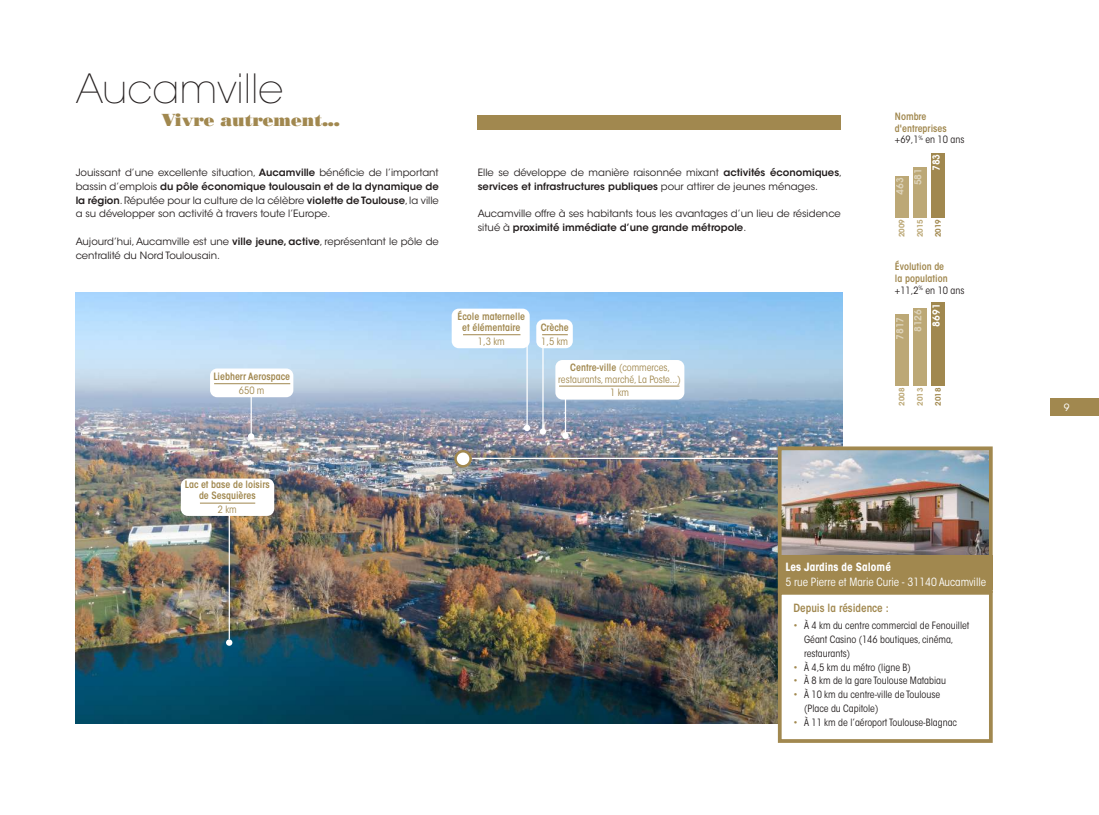
<style>
.page{position:relative;width:1099px;height:815px;background:#fff}
.page>*{position:absolute;margin:0;border:0;box-sizing:border-box;transform-origin:0 0}
.t1{font:200 40px "ITC Avant Garde Std";color:#241f1f}
.t2{font:17.5px "Bodoni Poster";color:#a1884f}
.t3{font:condensed 11.25px "ITC Avant Garde Std";color:#fff}
.t4{font:600 condensed 11.25px "ITC Avant Garde Std";color:#a1884f}
.t5{font:700 condensed 11.25px "ITC Avant Garde Std";color:#fff}
.t6{font:10px/13.8px "ITC Avant Garde Std";color:#241f1f}
.t7{font:condensed 10px/13.8px "ITC Avant Garde Std";color:#241f1f}
.t8{font:600 condensed 10px/12px "ITC Avant Garde Std";color:#a1884f}
.t9{font:condensed 10px/11.2px "ITC Avant Garde Std";color:#a1884f;text-align:center}
.t10{font:600 10px "Avant Garde IT Cby BT";color:#fff}
.t11{font:10px "ITC Avant Garde Std";color:#fff}
.t12{font:600 7.5px "ITC Avant Garde Std";color:#bca876}
.t13{font:600 7.5px "ITC Avant Garde Std";color:#a1884f}
.s1{font-weight:600}
.s2{font-weight:400;color:#241f1f}
.s3{color:#a1884f}
</style>
<div class="page">
<img style="left:116px;top:293px;width:726px;height:431px">
<img style="left:75px;top:292px;width:41px;height:432px">
<div style="left:1050px;top:399px;width:48px;height:17px;background:#a1884f"></div>
<hr style="left:460px;top:458px;width:336px;height:1px;background:#fff">
<div style="left:477px;top:115px;width:363px;height:14px;background:#a1884f"></div>
<div style="left:895px;top:176px;width:13px;height:41px;background:#bca876"></div>
<div style="left:913px;top:167px;width:14px;height:50px;background:#bca876"></div>
<div style="left:931px;top:153px;width:14px;height:64px;background:#a1884f"></div>
<div style="left:895px;top:315px;width:13px;height:71px;background:#bca876"></div>
<div style="left:913px;top:308px;width:14px;height:78px;background:#bca876"></div>
<div style="left:931px;top:303px;width:14px;height:83px;background:#a1884f"></div>
<svg style="left:455px;top:451px;width:15px;height:15px"></svg>
<div style="left:454px;top:450px;width:18px;height:18px;border:2px solid #a1884f;border-radius:50%"></div>
<div style="left:226px;top:639px;width:6px;height:7px;background:#fff;border-radius:50%"></div>
<hr style="left:229px;top:496px;width:1px;height:143px;background:#fff">
<div style="left:777px;top:591px;width:215px;height:152px;background:#fff;border:4px solid #a1884f"></div>
<img style="left:776px;top:445px;width:217px;height:150px">
<div style="left:779px;top:555px;width:213px;height:35px;background:#a1884f"></div>
<div style="left:181px;top:479px;width:93px;height:37px;background:#fff;border-radius:7px"></div>
<hr style="left:200px;top:503px;width:55px;height:1px;background:#a1884f">
<div style="left:248px;top:433px;width:6px;height:7px;background:#fff;border-radius:50%"></div>
<hr style="left:250px;top:376px;width:2px;height:60px;background:#fff">
<div style="left:210px;top:369px;width:83px;height:28px;background:#fff;border-radius:7px"></div>
<hr style="left:214px;top:383px;width:76px;height:1px;background:#a1884f">
<div style="left:539px;top:428px;width:7px;height:7px;background:#fff;border-radius:50%"></div>
<hr style="left:542px;top:347px;width:1px;height:84px;background:#fff">
<div style="left:536px;top:320px;width:37px;height:28px;background:#fff;border-radius:7px"></div>
<svg style="left:542px;top:334px;width:26px;height:1px"></svg>
<svg style="left:524px;top:425px;width:6px;height:6px"></svg>
<hr style="left:526px;top:344px;width:1px;height:83px;background:#fff">
<div style="left:451px;top:309px;width:78px;height:39px;background:#fff;border-radius:7px"></div>
<hr style="left:463px;top:334px;width:57px;height:1px;background:#a1884f">
<div style="left:562px;top:432px;width:6px;height:7px;background:#fff;border-radius:50%"></div>
<hr style="left:565px;top:376px;width:1px;height:59px;background:#fff">
<div style="left:555px;top:360px;width:129px;height:40px;background:#fff;border-radius:7px"></div>
<hr style="left:559px;top:386px;width:120px;height:1px;background:#a1884f">
<h1 class="t1" style="left:76px;top:65px;width:209px">Aucamville</h1>
<h2 class="t2" style="left:162px;top:109px;width:179px">Vivre autrement...</h2>
<p class="t6" style="left:76px;top:166px;width:364px;text-align:justify">Jouissant d’une excellente situation, <span class="s1">Aucamville</span> bénéficie de l’important bassin d’emplois <span class="s1">du pôle économique toulousain et de la dynamique de la région</span>. Réputée pour la culture de la célèbre <span class="s1">violette de Toulouse</span>, la ville a su développer son activité à travers toute l’Europe.</p>
<p class="t6" style="left:76px;top:235px;width:364px">Aujourd’hui, Aucamville est une <span class="s1">ville jeune, active</span>, représentant le pôle de centralité du Nord Toulousain.</p>
<p class="t6" style="left:478px;top:166px;width:366px">Elle se développe de manière raisonnée mixant <span class="s1">activités économiques</span>, <span class="s1">services et infrastructures publiques</span> pour attirer de jeunes ménages.</p>
<p class="t6" style="left:478px;top:207px;width:364px">Aucamville offre à ses habitants tous les avantages d’un lieu de résidence situé à <span class="s1">proximité immédiate d’une grande métropole</span>.</p>
<p class="t8" style="left:213px;top:371px;width:78px">Liebherr Aerospace</p>
<p class="t9" style="left:239px;top:385px;width:27px">650 m</p>
<p class="t8" style="left:457px;top:311px;width:69px;line-height:11.2px;text-align:center">École maternelle et élémentaire</p>
<p class="t9" style="left:478px;top:336px;width:28px">1,3 km</p>
<p class="t8" style="left:540px;top:322px;width:30px">Crèche</p>
<p class="t9" style="left:541px;top:336px;width:28px">1,5 km</p>
<p class="t9" style="left:558px;top:362px;width:124px"><span class="s1">Centre-ville</span> (commerces, restaurants, marché, La Poste...)</p>
<p class="t9" style="left:610px;top:387px;width:21px">1 km</p>
<p class="t8" style="left:895px;top:110px;width:71px">Nombre d'entreprises <span class="s2">+69,1</span><sup>%</sup> <span class="s2">en 10 ans</span></p>
<p class="t10" style="left:893px;top:195px;width:19px;rotate:-90deg">463</p>
<p class="t10" style="left:912px;top:185px;width:19px;rotate:-90deg">581</p>
<p class="t10" style="left:930px;top:171px;width:19px;rotate:-90deg">783</p>
<p class="t12" style="left:897px;top:237px;width:20px;rotate:-90deg">2009</p>
<p class="t12" style="left:915px;top:237px;width:20px;rotate:-90deg">2015</p>
<p class="t13" style="left:933px;top:237px;width:20px;rotate:-90deg">2019</p>
<p class="t8" style="left:895px;top:260px;width:71px">Évolution de<br>la population <span class="s2">+11,2</span><sup>%</sup> <span class="s2">en 10 ans</span></p>
<p class="t10" style="left:893px;top:340px;width:25px;rotate:-90deg">7817</p>
<p class="t10" style="left:912px;top:332px;width:25px;rotate:-90deg">8126</p>
<p class="t10" style="left:930px;top:327px;width:25px;rotate:-90deg">8691</p>
<p class="t12" style="left:897px;top:406px;width:20px;rotate:-90deg">2008</p>
<p class="t12" style="left:915px;top:406px;width:20px;rotate:-90deg">2013</p>
<p class="t13" style="left:933px;top:406px;width:20px;rotate:-90deg">2018</p>
<p class="t8" style="left:185px;top:479px;width:87px;line-height:11.2px;text-align:center">Lac et base de loisirs de Sesquières</p>
<p class="t9" style="left:218px;top:504px;width:21px">2 km</p>
<p class="t5" style="left:785px;top:560px;width:107px">Les Jardins de Salomé</p>
<p class="t3" style="left:785px;top:575px;width:202px">5 rue Pierre et Marie Curie - 31140 Aucamville</p>
<p class="t4" style="left:793px;top:601px;width:97px">Depuis la résidence :</p>
<p class="t7" style="left:804px;top:619px;width:167px;text-indent:-11px"><span class="s3">•</span> À 4 km du centre commercial de Fenouillet<br>Géant Casino (146 boutiques, cinéma, restaurants)</p>
<p class="t7" style="left:793px;top:660px;width:119px"><span class="s3">•</span> À 4,5 km du métro (ligne B)</p>
<p class="t7" style="left:793px;top:674px;width:154px"><span class="s3">•</span> À 8 km de la gare Toulouse Matabiau</p>
<p class="t7" style="left:804px;top:688px;width:138px;text-indent:-11px"><span class="s3">•</span> À 10 km du centre-ville de Toulouse (Place du Capitole)</p>
<p class="t7" style="left:793px;top:715px;width:165px"><span class="s3">•</span> À 11 km de l’aéroport Toulouse-Blagnac</p>
<p class="t11" style="left:1063px;top:401px;width:7px">9</p>
</div>
